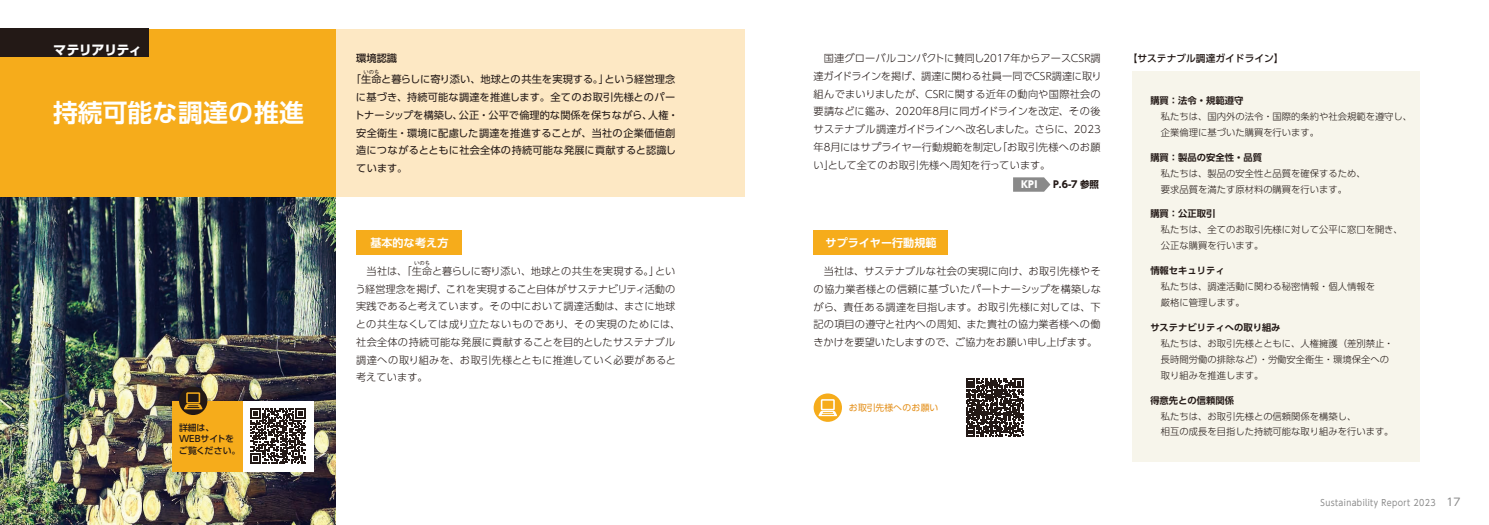
<style>
.page{position:relative;width:1489px;height:525px;background:#fff}
.page>*{position:absolute;margin:0;border:0;box-sizing:border-box;transform-origin:0 0}
.t1{font:700 24.75px "UD Shin Go Pro De";color:#fff}
.t2{font:700 13.25px "UD Shin Go Pro";letter-spacing:-.06em;color:#fff}
.t3{font:700 11.12px "UD Shin Go Pro De";color:#fff}
.t4{font:300 10.12px/17.8px "UD Shin Go Pro";letter-spacing:.01em;color:#231916;text-align:justify}
.t5{font:10.12px/17.8px "UD Shin Go Pro";letter-spacing:.01em;color:#231916}
.t6{font:500 10.12px "UD Shin Go Pro";color:#231916}
.t7{font:500 9.75px "UD Shin Go Pro";color:#231916}
.t8{font:700 9.62px "UD Shin Go Pro";color:#231916}
.t9{font:800 9.62px "UD Shin Go Pro";color:#fff}
.t10{font:300 9.25px/16px "UD Shin Go Pro";color:#231916}
.t11{font:700 9.25px "UD Shin Go Pro De";color:#231916}
.t12{font:8.88px "UD Shin Go Pro";letter-spacing:.05em;color:#898989;scale:.9 1}
.t13{font:500 8.88px/11.5px "UD Shin Go Pro";color:#231916}
.t14{font:8.88px "UD Shin Go Pro";letter-spacing:-.005em;color:#e4901b}
.t15{font:300 5.38px "UD Shin Go Pro";color:#231916}
.t16{font:5.38px "UD Shin Go Pro";color:#231916}
.s1{font-size:10.62px}
</style>
<div class="page">
<div style="left:335px;top:29px;width:409px;height:168px;background:#fde8c4"></div>
<svg style="left:966px;top:378px;width:57px;height:58px"></svg>
<svg style="left:813px;top:393px;width:29px;height:28px"></svg>
<svg style="left:820px;top:399px;width:14px;height:11px"></svg>
<div style="left:822px;top:400px;width:11px;height:8px;background:#f6ac1b"></div>
<svg style="left:818px;top:410px;width:19px;height:6px"></svg>
<div style="left:356px;top:231px;width:106px;height:24px;background:#f6ac1b"></div>
<div style="left:813px;top:230px;width:135px;height:25px;background:#f6ac1b"></div>
<img style="left:0;top:197px;width:335px;height:327px">
<div style="left:243px;top:400px;width:71px;height:71px;background:#fff"></div>
<svg style="left:250px;top:408px;width:56px;height:56px"></svg>
<div style="left:1132px;top:71px;width:287px;height:390px;background:#f7f5eb"></div>
<div style="left:0;top:29px;width:335px;height:168px;background:#f6ac1b"></div>
<div style="left:0;top:28px;width:149px;height:29px;background:#231916"></div>
<div style="left:172px;top:400px;width:71px;height:71px;background:#f6ac1b"></div>
<svg style="left:179px;top:386px;width:28px;height:29px"></svg>
<svg style="left:186px;top:392px;width:14px;height:11px"></svg>
<div style="left:188px;top:393px;width:11px;height:9px;background:#231916"></div>
<svg style="left:184px;top:404px;width:19px;height:5px"></svg>
<svg style="left:1013px;top:177px;width:37px;height:15px"></svg>
<h2 class="t2" style="left:53px;top:39px;width:90px">マテリアリティ</h2>
<h1 class="t1" style="left:53px;top:93px;width:252px">持続可能な調達の推進</h1>
<p class="t13" style="left:179px;top:421px;width:63px">詳細は、<br>WEBサイトをご覧ください。</p>
<p class="t4" style="left:813px;top:49px;width:290px">　国連グローバルコンパクトに賛同し2017年からアースCSR調達ガイドラインを掲げ、調達に関わる社員一同でCSR調達に取り組んでまいりましたが、CSRに関する近年の動向や国際社会の要請などに鑑み、2020年8月に同ガイドラインを改定、その後サステナブル調達ガイドラインへ改名しました。さらに、2023年8月にはサプライヤー行動規範を制定し「お取引先様へのお願い」として全てのお取引先様へ周知を行っています。</p>
<p class="t6" style="left:356px;top:50px;width:42px">環境認識</p>
<p class="t7" style="left:1127px;top:50px;width:157px">【サステナブル調達ガイドライン】</p>
<p class="t11" style="left:1150px;top:93px;width:95px">購買：法令・規範遵守</p>
<p class="t10" style="left:1160px;top:108px;width:253px">私たちは、国内外の法令・国際的条約や社会規範を遵守し、企業倫理に基づいた購買を行います。</p>
<p class="t11" style="left:1150px;top:149px;width:113px">購買：製品の安全性・品質</p>
<p class="t10" style="left:1160px;top:165px;width:206px">私たちは、製品の安全性と品質を確保するため、要求品質を満たす原材料の購買を行います。</p>
<p class="t11" style="left:1150px;top:206px;width:67px">購買：公正取引</p>
<p class="t10" style="left:1160px;top:221px;width:243px">私たちは、全てのお取引先様に対して公平に窓口を開き、公正な購買を行います。</p>
<p class="t11" style="left:1150px;top:263px;width:76px">情報セキュリティ</p>
<p class="t10" style="left:1160px;top:278px;width:215px">私たちは、調達活動に関わる秘密情報・個人情報を厳格に管理します。</p>
<p class="t11" style="left:1150px;top:319px;width:132px">サステナビリティへの取り組み</p>
<p class="t10" style="left:1160px;top:335px;width:234px">私たちは、お取引先様とともに、人権擁護（差別禁止・長時間労働の排除など）・労働安全衛生・環境保全への取り組みを推進します。</p>
<p class="t11" style="left:1150px;top:392px;width:85px">得意先との信頼関係</p>
<p class="t10" style="left:1160px;top:407px;width:234px">私たちは、お取引先様との信頼関係を構築し、<br>相互の成長を目指した持続可能な取り組みを行います。</p>
<p class="t16" style="left:363px;top:67px;width:17px">いのち</p>
<p class="t5" style="left:354px;top:88px;width:325px">に基づき、持続可能な調達を推進します。全てのお取引先様とのパートナーシップを構築し、公正・公平で倫理的な関係を保ちながら、人権・安全衛生・環境に配慮した調達を推進することが、当社の企業価値創造につながるとともに社会全体の持続可能な発展に貢献すると認識しています。</p>
<p class="t5" style="left:351px;top:70px;width:326px">「生命と暮らしに寄り添い、地球との共生を実現する。」という経営理念</p>
<p class="t9" style="left:1021px;top:176px;width:18px">KPI</p>
<p class="t8" style="left:1052px;top:176px;width:48px">P.6-7 参照</p>
<p class="t3" style="left:370px;top:234px;width:80px">基本的な考え方</p>
<p class="t3" style="left:825px;top:233px;width:113px">サプライヤー行動規範</p>
<p class="t15" style="left:414px;top:259px;width:17px">いのち</p>
<p class="t4" style="left:355px;top:279px;width:326px;text-align:left">う経営理念を掲げ、これを実現すること自体がサステナビリティ活動の実践であると考えています。その中において調達活動は、まさに地球との共生なくしては成り立たないものであり、その実現のためには、社会全体の持続可能な発展に貢献することを目的としたサステナブル調達への取り組みを、お取引先様とともに推進していく必要があると考えています。</p>
<p class="t4" style="left:813px;top:262px;width:289px">　当社は、サステナブルな社会の実現に向け、お取引先様やその協力業者様との信頼に基づいたパートナーシップを構築しながら、責任ある調達を目指します。お取引先様に対しては、下記の項目の遵守と社内への周知、また貴社の協力業者様への働きかけを要望いたしますので、ご協力をお願い申し上げます。</p>
<p class="t4" style="left:356px;top:262px;width:320px">　当社は、｢生命と暮らしに寄り添い、地球との共生を実現する。｣とい</p>
<p class="t14" style="left:848px;top:400px;width:91px">お取引先様へのお願い</p>
<p class="t12" style="left:1320px;top:495px;width:157px">Sustainability Report 2023 <span class="s1">17</span></p>
</div>
